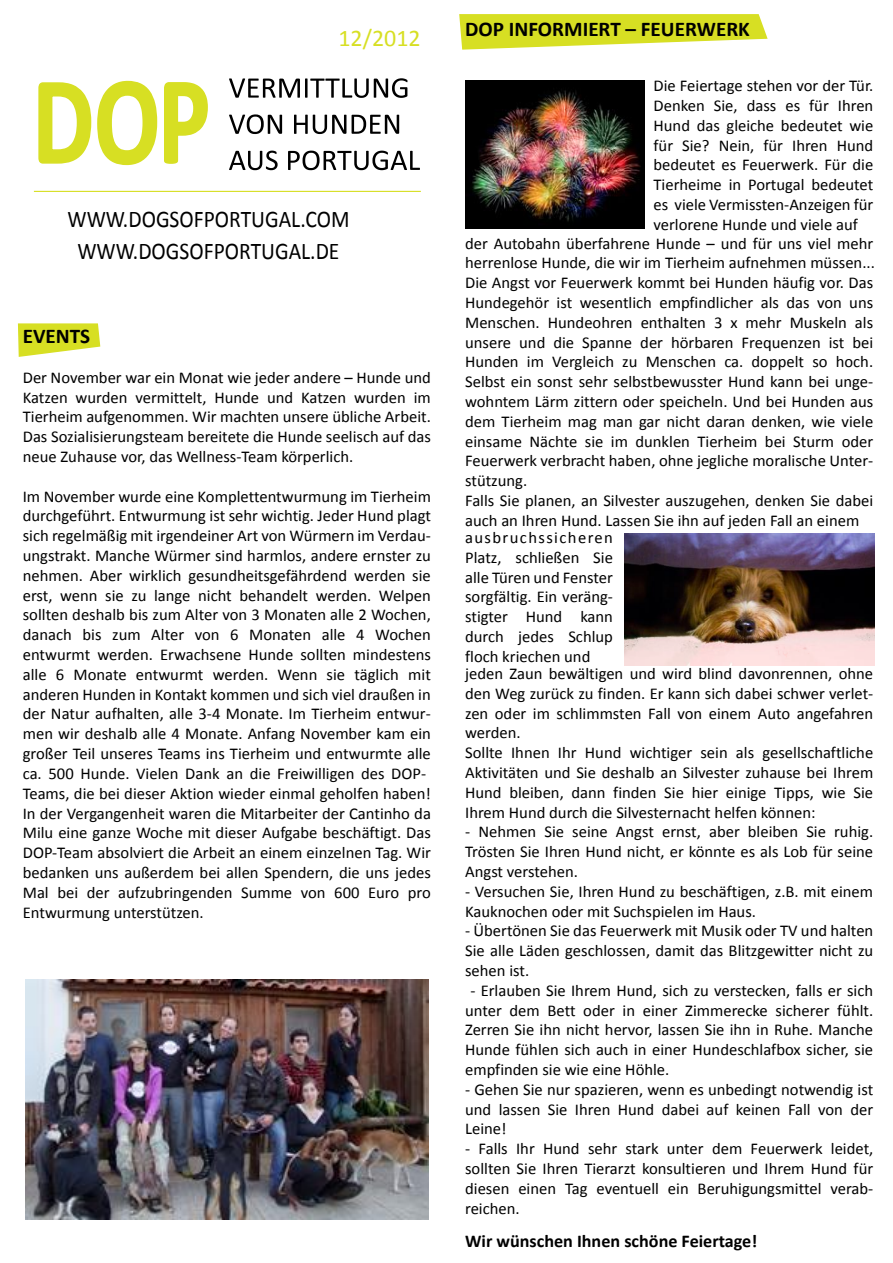
<style>
.page{position:relative;width:893px;height:1263px;background:#fff}
.page>*{position:absolute;margin:0;border:0;box-sizing:border-box;transform-origin:0 0}
.t1{font:24px/32px "Calibri";color:#000;text-align:center;scale:.9 1}
.t2{font:24px "Calibri";color:#d7df23}
.t3{font:700 21px "Calibri";color:#000}
.t4{font:700 18px "Calibri";color:#000}
.t5{font:16.5px/19.8px "Calibri";color:#000;text-align:justify}
</style>
<div class="page">
<svg style="left:38px;top:80px;width:170px;height:86px"></svg>
<hr style="left:34px;top:191px;width:387px;height:1px;background:#d7df23">
<svg style="left:229px;top:78px;width:178px;height:20px"></svg>
<svg style="left:229px;top:114px;width:53px;height:20px"></svg>
<svg style="left:294px;top:115px;width:52px;height:19px"></svg>
<svg style="left:352px;top:115px;width:47px;height:19px"></svg>
<svg style="left:229px;top:151px;width:49px;height:19px"></svg>
<svg style="left:288px;top:151px;width:132px;height:19px"></svg>
<svg style="left:459px;top:14px;width:309px;height:36px"></svg>
<svg style="left:17px;top:323px;width:84px;height:34px"></svg>
<img style="left:25px;top:979px;width:404px;height:240px">
<img style="left:465px;top:80px;width:180px;height:149px">
<img style="left:625px;top:534px;width:250px;height:131px">
<h1 class="t2" style="left:338px;top:23px;width:84px">12/2012</h1>
<h1 class="t1" style="left:67px;top:203px;width:315px">WWW.DOGSOFPORTUGAL.COM<br>WWW.DOGSOFPORTUGAL.DE</h1>
<p class="t3" style="left:23px;top:323px;width:69px">EVENTS</p>
<p class="t5" style="left:23px;top:367px;width:410px">Der November war ein Monat wie jeder andere – Hunde und Katzen wurden vermittelt, Hunde und Katzen wurden im Tierheim aufgenommen. Wir machten unsere übliche Arbeit.<br>Das Sozialisierungsteam bereitete die Hunde seelisch auf das neue Zuhause vor, das Wellness-Team körperlich.</p>
<p class="t5" style="left:23px;top:486px;width:410px;text-align:left">Im November wurde eine Komplettentwurmung im Tierheim durchgeführt. Entwurmung ist sehr wichtig. Jeder Hund plagt sich regelmäßig mit irgendeiner Art von Würmern im Verdau&shy;ungstrakt. Manche Würmer sind harmlos, andere ernster zu nehmen. Aber wirklich gesundheitsgefährdend werden sie erst, wenn sie zu lange nicht behandelt werden. Welpen sollten deshalb bis zum Alter von 3 Monaten alle 2 Wochen, danach bis zum Alter von 6 Monaten alle 4 Wochen entwurmt werden. Erwachsene Hunde sollten mindestens alle 6 Monate entwurmt werden. Wenn sie täglich mit anderen Hunden in Kontakt kommen und sich viel draußen in der Natur aufhalten, alle 3-4 Monate. Im Tierheim entwur&shy;men wir deshalb alle 4 Monate. Anfang November kam ein großer Teil unseres Teams ins Tierheim und entwurmte alle ca. 500 Hunde. Vielen Dank an die Freiwilligen des DOP-Teams, die bei dieser Aktion wieder einmal geholfen haben!<br>In der Vergangenheit waren die Mitarbeiter der Cantinho da Milu eine ganze Woche mit dieser Aufgabe beschäftigt. Das DOP-Team absolviert die Arbeit an einem einzelnen Tag. Wir bedanken uns außerdem bei allen Spendern, die uns jedes Mal bei der aufzubringenden Summe von 600 Euro pro Entwurmung unterstützen.</p>
<p class="t3" style="left:465px;top:15px;width:286px">DOP INFORMIERT – FEUERWERK</p>
<p class="t5" style="left:653px;top:76px;width:221px">Die Feiertage stehen vor der Tür.<br>Denken Sie, dass es für Ihren Hund das gleiche bedeutet wie für Sie? Nein, für Ihren Hund bedeutet es Feuerwerk. Für die Tierheime in Portugal bedeutet es viele Vermissten-Anzeigen für verlorene Hunde und viele auf</p>
<p class="t5" style="left:465px;top:233px;width:411px;text-align:left">der Autobahn überfahrene Hunde – und für uns viel mehr herrenlose Hunde, die wir im Tierheim aufnehmen müssen...<br>Die Angst vor Feuerwerk kommt bei Hunden häufig vor. Das Hundegehör ist wesentlich empfindlicher als das von uns Menschen. Hundeohren enthalten 3 x mehr Muskeln als unsere und die Spanne der hörbaren Frequenzen ist bei Hunden im Vergleich zu Menschen ca. doppelt so hoch.<br>Selbst ein sonst sehr selbstbewusster Hund kann bei unge&shy;wohntem Lärm zittern oder speicheln. Und bei Hunden aus dem Tierheim mag man gar nicht daran denken, wie viele einsame Nächte sie im dunklen Tierheim bei Sturm oder Feuerwerk verbracht haben, ohne jegliche moralische Unter&shy;stützung.<br>Falls Sie planen, an Silvester auszugehen, denken Sie dabei auch an Ihren Hund. Lassen Sie ihn auf jeden Fall an einem</p>
<p class="t5" style="left:465px;top:528px;width:149px">ausbruchssicheren Platz, schließen Sie alle Türen und Fenster sorgfältig. Ein veräng&shy;stigter Hund kann durch jedes Schlup floch kriechen und</p>
<p class="t5" style="left:465px;top:664px;width:410px;text-align:left">jeden Zaun bewältigen und wird blind davonrennen, ohne den Weg zurück zu finden. Er kann sich dabei schwer verlet&shy;zen oder im schlimmsten Fall von einem Auto angefahren werden.<br>Sollte Ihnen Ihr Hund wichtiger sein als gesellschaftliche Aktivitäten und Sie deshalb an Silvester zuhause bei Ihrem Hund bleiben, dann finden Sie hier einige Tipps, wie Sie Ihrem Hund durch die Silvesternacht helfen können:</p>
<p class="t5" style="left:465px;top:822px;width:410px">- Nehmen Sie seine Angst ernst, aber bleiben Sie ruhig.<br>Trösten Sie Ihren Hund nicht, er könnte es als Lob für seine Angst verstehen.</p>
<p class="t5" style="left:465px;top:881px;width:409px">- Versuchen Sie, Ihren Hund zu beschäftigen, z.B. mit einem<br>Kauknochen oder mit Suchspielen im Haus.</p>
<p class="t5" style="left:465px;top:921px;width:410px">- Übertönen Sie das Feuerwerk mit Musik oder TV und halten Sie alle Läden geschlossen, damit das Blitzgewitter nicht zu sehen ist.</p>
<p class="t5" style="left:465px;top:980px;width:410px;text-indent:5px">- Erlauben Sie Ihrem Hund, sich zu verstecken, falls er sich unter dem Bett oder in einer Zimmerecke sicherer fühlt.<br>Zerren Sie ihn nicht hervor, lassen Sie ihn in Ruhe. Manche Hunde fühlen sich auch in einer Hundeschlafbox sicher, sie empfinden sie wie eine Höhle.</p>
<p class="t5" style="left:465px;top:1079px;width:410px">- Gehen Sie nur spazieren, wenn es unbedingt notwendig ist und lassen Sie Ihren Hund dabei auf keinen Fall von der Leine!</p>
<p class="t5" style="left:465px;top:1139px;width:410px">- Falls Ihr Hund sehr stark unter dem Feuerwerk leidet, sollten Sie Ihren Tierarzt konsultieren und Ihrem Hund für diesen einen Tag eventuell ein Beruhigungsmittel verab&shy;reichen.</p>
<p class="t4" style="left:465px;top:1230px;width:294px">Wir wünschen Ihnen schöne Feiertage!</p>
</div>
